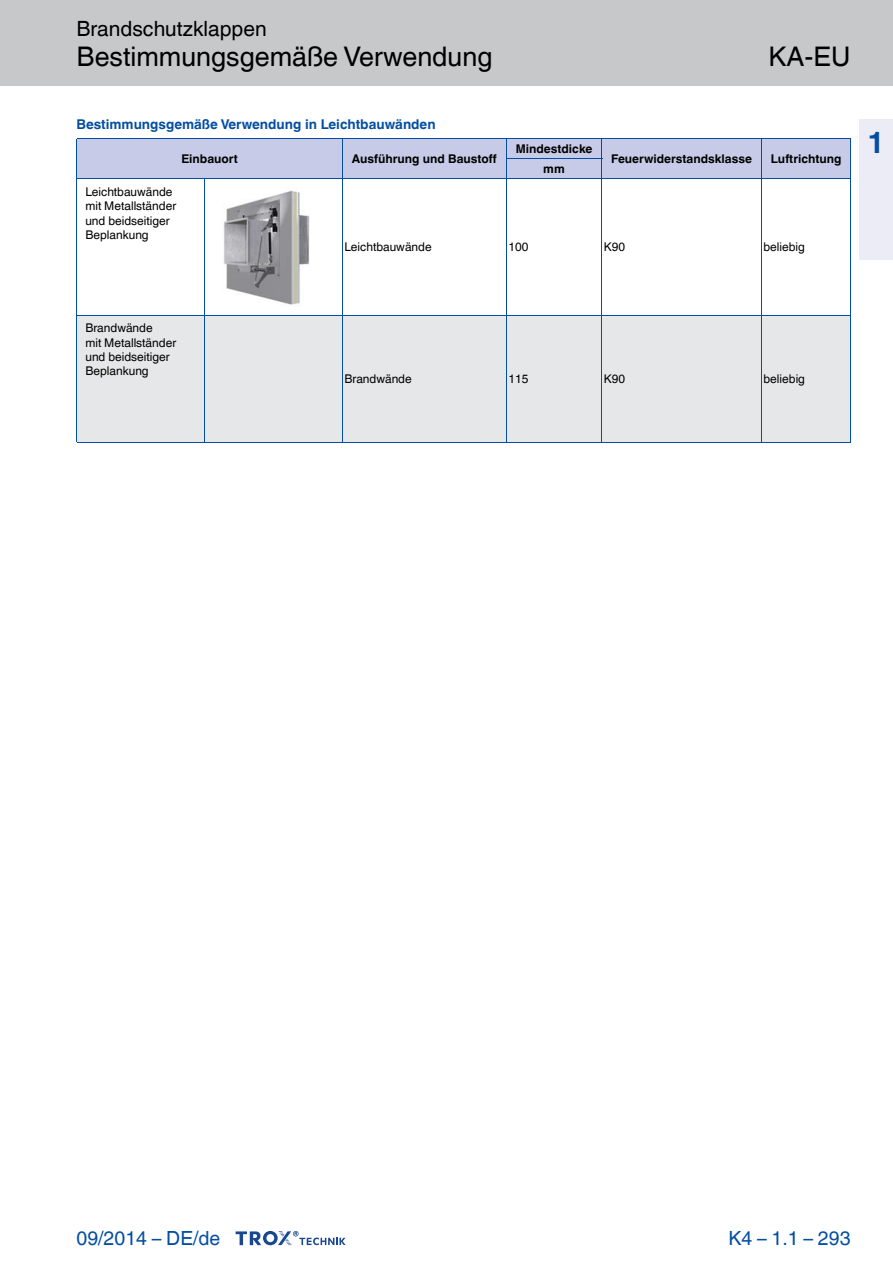
<style>
.page{position:relative;width:893px;height:1263px;background:#fff}
.page>*{position:absolute;margin:0;border:0;box-sizing:border-box;transform-origin:0 0}
.t1{font:700 30px "TROX Helvetica";color:#034ea2}
.t2{font:27px "TROX Helvetica";color:#000}
.t3{font:21px "TROX Helvetica";color:#000}
.t4{font:19.5px "TROX Helvetica";color:#034ea2}
.t5{font:700 13.5px "TROX Helvetica";color:#034ea2}
.t6{font:12px/14.4px "TROX Helvetica";color:#000}
.t7{font:700 12px "TROX Helvetica";color:#000}
</style>
<div class="page">
<div style="left:0;top:0;width:893px;height:85px;background:#c7c8ca"></div>
<div style="left:859px;top:119px;width:34px;height:140px;background:#ebecf6"></div>
<div style="left:78px;top:316px;width:772px;height:126px;background:#e6e7e8"></div>
<hr style="left:342px;top:179px;width:1px;height:136px;background:#034ea2">
<hr style="left:506px;top:179px;width:1px;height:136px;background:#034ea2">
<hr style="left:601px;top:179px;width:1px;height:136px;background:#034ea2">
<hr style="left:761px;top:179px;width:1px;height:136px;background:#034ea2">
<hr style="left:342px;top:315px;width:1px;height:127px;background:#034ea2">
<hr style="left:506px;top:315px;width:1px;height:127px;background:#034ea2">
<hr style="left:601px;top:315px;width:1px;height:127px;background:#034ea2">
<hr style="left:761px;top:315px;width:1px;height:127px;background:#034ea2">
<hr style="left:343px;top:138px;width:163px;height:1px;background:#034ea2">
<hr style="left:343px;top:179px;width:163px;height:1px;background:#034ea2">
<hr style="left:506px;top:138px;width:96px;height:1px;background:#034ea2">
<hr style="left:602px;top:138px;width:159px;height:1px;background:#034ea2">
<hr style="left:602px;top:179px;width:159px;height:1px;background:#034ea2">
<hr style="left:761px;top:138px;width:90px;height:1px;background:#034ea2">
<hr style="left:761px;top:179px;width:90px;height:1px;background:#034ea2">
<hr style="left:506px;top:179px;width:96px;height:1px;background:#034ea2">
<hr style="left:204px;top:179px;width:1px;height:136px;background:#034ea2">
<hr style="left:204px;top:315px;width:1px;height:127px;background:#034ea2">
<hr style="left:77px;top:179px;width:1px;height:136px;background:#034ea2">
<hr style="left:850px;top:179px;width:1px;height:136px;background:#034ea2">
<hr style="left:77px;top:315px;width:127px;height:1px;background:#034ea2">
<hr style="left:77px;top:315px;width:1px;height:127px;background:#034ea2">
<hr style="left:77px;top:442px;width:127px;height:1px;background:#034ea2">
<hr style="left:204px;top:315px;width:138px;height:1px;background:#034ea2">
<hr style="left:204px;top:442px;width:138px;height:1px;background:#034ea2">
<hr style="left:342px;top:315px;width:164px;height:1px;background:#034ea2">
<hr style="left:342px;top:442px;width:164px;height:1px;background:#034ea2">
<hr style="left:506px;top:315px;width:96px;height:1px;background:#034ea2">
<hr style="left:506px;top:442px;width:96px;height:1px;background:#034ea2">
<hr style="left:602px;top:315px;width:159px;height:1px;background:#034ea2">
<hr style="left:602px;top:442px;width:159px;height:1px;background:#034ea2">
<hr style="left:761px;top:315px;width:90px;height:1px;background:#034ea2">
<hr style="left:761px;top:442px;width:90px;height:1px;background:#034ea2">
<hr style="left:850px;top:315px;width:1px;height:127px;background:#034ea2">
<hr style="left:77px;top:138px;width:127px;height:1px;background:#034ea2">
<hr style="left:204px;top:138px;width:139px;height:1px;background:#034ea2">
<div style="left:77px;top:139px;width:774px;height:40px;background:#c7cbe7"></div>
<hr style="left:77px;top:179px;width:266px;height:1px;background:#034ea2">
<img style="left:223px;top:187px;width:87px;height:120px">
<svg style="left:236px;top:1231px;width:110px;height:15px"></svg>
<h3 class="t3" style="left:77px;top:12px;width:192px">Brandschutzklappen</h3>
<h2 class="t2" style="left:77px;top:35px;width:417px">Bestimmungsgemäße Verwendung</h2>
<h2 class="t2" style="left:768px;top:35px;width:84px">KA-EU</h2>
<p class="t5" style="left:77px;top:113px;width:361px">Bestimmungsgemäße Verwendung in Leichtbauwänden</p>
<p class="t7" style="left:181px;top:149px;width:58px">Einbauort</p>
<p class="t7" style="left:352px;top:149px;width:147px">Ausführung und Baustoff</p>
<p class="t7" style="left:516px;top:139px;width:78px">Mindestdicke</p>
<p class="t7" style="left:543px;top:159px;width:23px">mm</p>
<p class="t7" style="left:611px;top:149px;width:142px">Feuerwiderstandsklasse</p>
<p class="t7" style="left:771px;top:149px;width:72px">Luftrichtung</p>
<p class="t6" style="left:85px;top:183px;width:92px">Leichtbauwände mit Metallständer und beidseitiger<br>Beplankung</p>
<p class="t6" style="left:344px;top:239px;width:89px">Leichtbauwände</p>
<p class="t6" style="left:508px;top:239px;width:22px">100</p>
<p class="t6" style="left:604px;top:239px;width:23px">K90</p>
<p class="t6" style="left:763px;top:239px;width:43px">beliebig</p>
<h1 class="t1" style="left:867px;top:118px;width:19px">1</h1>
<p class="t6" style="left:85px;top:319px;width:92px">Brandwände<br>mit Metallständer und beidseitiger<br>Beplankung</p>
<p class="t6" style="left:344px;top:370px;width:69px">Brandwände</p>
<p class="t6" style="left:508px;top:370px;width:22px">115</p>
<p class="t6" style="left:604px;top:370px;width:23px">K90</p>
<p class="t6" style="left:763px;top:370px;width:43px">beliebig</p>
<h3 class="t4" style="left:77px;top:1222px;width:145px">09/2014 – DE/de</h3>
<h3 class="t4" style="left:728px;top:1222px;width:124px">K4 – 1.1 – 293</h3>
</div>
